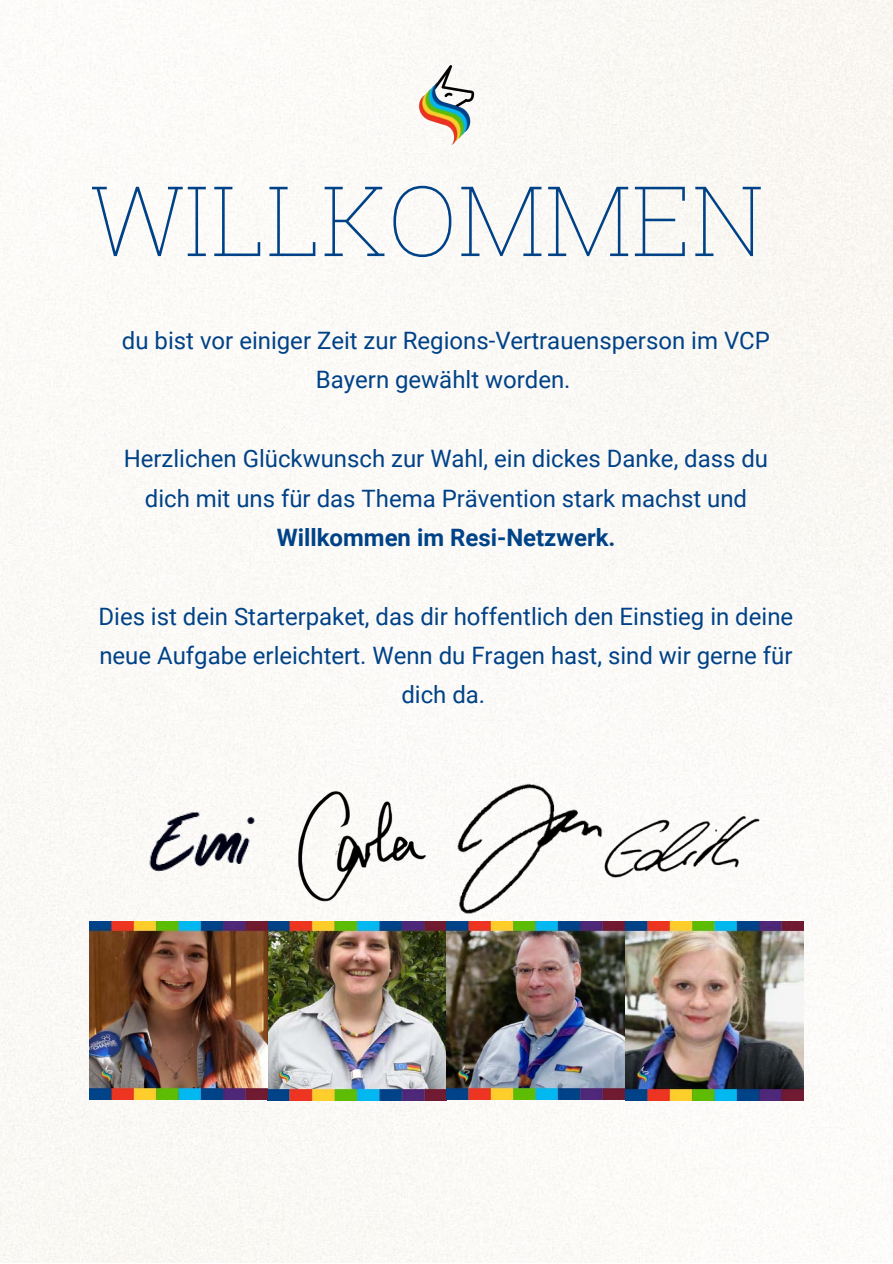
<style>
.page{position:relative;width:893px;height:1264px;background:#fff}
.page>*{position:absolute;margin:0;border:0;box-sizing:border-box;transform-origin:0 0}
.t1{font:100 97.35px "Roboto Slab";color:#004287}
.t2{font:24px/39.3px "Roboto";color:#004287;text-align:center}
.t3{font:700 24px "Roboto";color:#004287}
</style>
<div class="page">
<img style="left:0;top:0;width:892px;height:1262px">
<img style="left:391px;top:50px;width:111px;height:111px">
<img style="left:112px;top:785px;width:97px;height:126px">
<img style="left:209px;top:720px;width:305px;height:201px">
<img style="left:445px;top:759px;width:85px;height:162px">
<img style="left:89px;top:921px;width:714px;height:179px">
<img style="left:530px;top:753px;width:324px;height:189px">
<h1 class="t1" style="left:89px;top:154px;width:676px">WILLKOMMEN</h1>
<p class="t2" style="left:122px;top:321px;width:649px">du bist vor einiger Zeit zur Regions-Vertrauensperson im VCP<br>Bayern gewählt worden.</p>
<p class="t2" style="left:124px;top:439px;width:646px">Herzlichen Glückwunsch zur Wahl, ein dickes Danke, dass du dich mit uns für das Thema Prävention stark machst und</p>
<p class="t3" style="left:277px;top:523px;width:340px">Willkommen im Resi-Netzwerk.</p>
<p class="t2" style="left:98px;top:596px;width:696px">Dies ist dein Starterpaket, das dir hoffentlich den Einstieg in deine neue Aufgabe erleichtert. Wenn du Fragen hast, sind wir gerne für dich da.</p>
</div>
